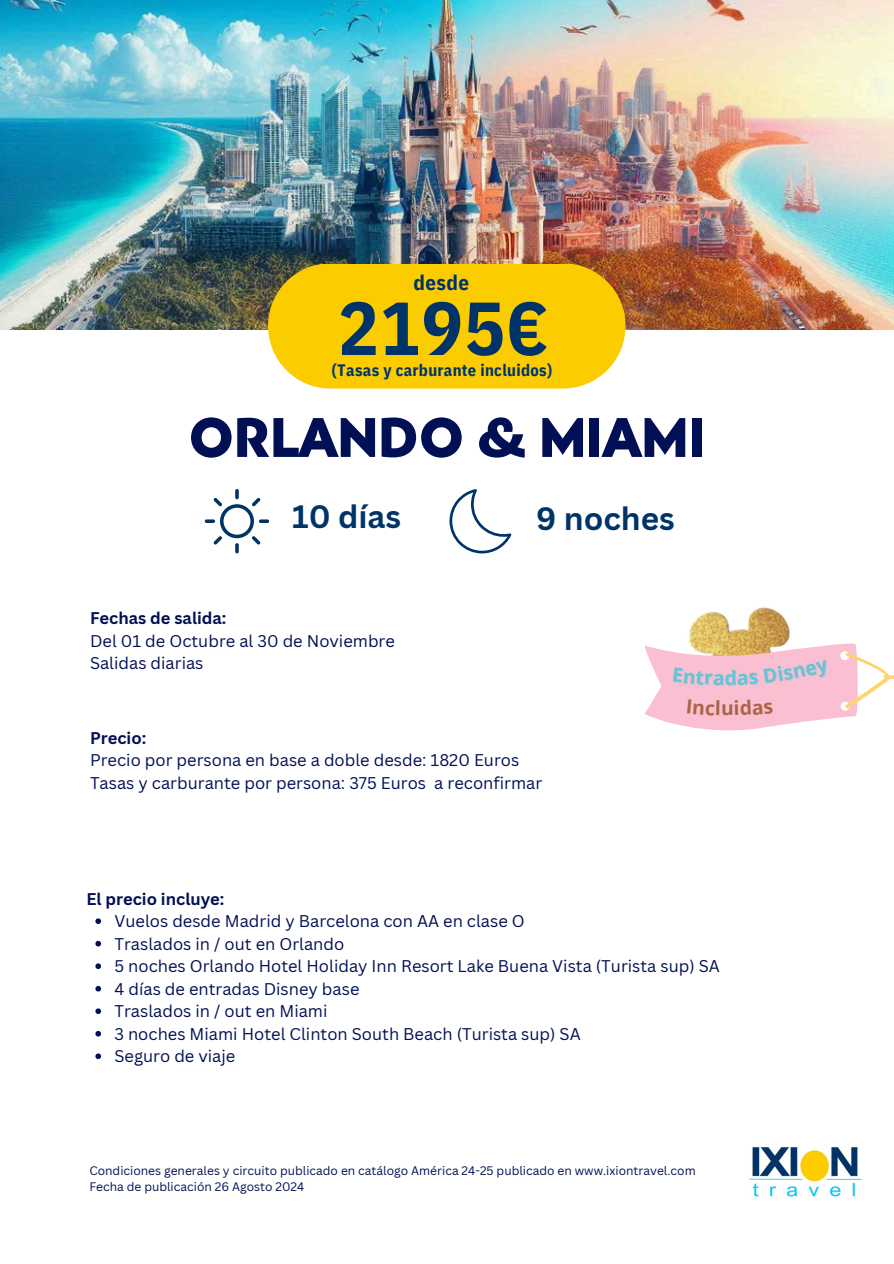
<style>
.page{position:relative;width:894px;height:1264px;background:#fff}
.page>*{position:absolute;margin:0;border:0;box-sizing:border-box;transform-origin:0 0}
.t1{font:700 75px "IBM Plex Sans Cond";color:#003469}
.t2{font:800 55.5px "Carot Sans";color:#010f54}
.t3{font:700 31.5px "Canva Sans";color:#003469}
.t4{font:700 21px "IBM Plex Sans Cond";letter-spacing:.02em;color:#003469}
.t5{font:700 19.35px "Open Sans";color:#a86549}
.t6{font:16.5px/22.5px "Canva Sans";color:#010f54}
.t7{font:700 16.5px "IBM Plex Sans Cond";letter-spacing:.02em;color:#003469}
.t8{font:700 16.5px "Canva Sans";color:#010f54}
.t9{font:12px "Canva Sans";color:#010f54}
.s1{font-weight:700}
</style>
<div class="page">
<img style="left:0;top:0;width:893px;height:330px">
<img style="left:749px;top:1147px;width:113px;height:50px">
<svg style="left:268px;top:264px;width:356px;height:124px;background:#f6c90a"></svg>
<svg style="left:235px;top:489px;width:4px;height:10px"></svg>
<svg style="left:235px;top:543px;width:4px;height:10px"></svg>
<svg style="left:205px;top:519px;width:10px;height:4px"></svg>
<svg style="left:259px;top:519px;width:10px;height:4px"></svg>
<svg style="left:213px;top:497px;width:47px;height:47px"></svg>
<svg style="left:449px;top:489px;width:62px;height:64px"></svg>
<img style="left:688px;top:607px;width:102px;height:34px">
<svg style="left:95px;top:918px;width:6px;height:6px"></svg>
<svg style="left:95px;top:940px;width:6px;height:6px"></svg>
<svg style="left:95px;top:963px;width:6px;height:6px"></svg>
<svg style="left:95px;top:985px;width:6px;height:6px"></svg>
<svg style="left:95px;top:1008px;width:6px;height:6px"></svg>
<svg style="left:95px;top:1030px;width:6px;height:6px"></svg>
<svg style="left:95px;top:1053px;width:6px;height:6px"></svg>
<svg style="left:644px;top:641px;width:249px;height:90px"></svg>
<p class="t4" style="left:413px;top:268px;width:57px">desde</p>
<p class="t1" style="left:338px;top:278px;width:211px">2195€</p>
<p class="t7" style="left:332px;top:359px;width:221px">(Tasas y carburante incluidos)</p>
<h2 class="t2" style="left:188px;top:407px;width:517px">ORLANDO &amp; MIAMI</h2>
<h4 class="t3" style="left:292px;top:494px;width:110px">10 días</h4>
<h1 class="t3" style="left:536px;top:496px;width:140px">9 noches</h1>
<p class="t6" style="left:90px;top:606px;width:306px"><span class="s1">Fechas de salida:<br></span>Del 01 de Octubre al 30 de Noviembre<br>Salidas diarias</p>
<h2 class="t6" style="left:90px;top:726px;width:453px"><span class="s1">Precio:<br></span>Precio por persona en base a doble desde: 1820 Euros<br>Tasas y carburante por persona: 375 Euros a reconfirmar</h2>
<p class="t5" style="left:720px;top:694px;width:14px">u</p>
<p class="t8" style="left:86px;top:887px;width:139px">El precio incluye:</p>
<h5 class="t6" style="left:114px;top:909px;width:412px">Vuelos desde Madrid y Barcelona con AA en clase O</h5>
<p class="t6" style="left:114px;top:932px;width:231px">Traslados in / out en Orlando</p>
<h3 class="t6" style="left:114px;top:954px;width:607px">5 noches Orlando Hotel Holiday Inn Resort Lake Buena Vista (Turista sup) SA</h3>
<h3 class="t6" style="left:114px;top:977px;width:246px">4 días de entradas Disney base</h3>
<h5 class="t6" style="left:114px;top:999px;width:214px">Traslados in / out en Miami</h5>
<h4 class="t6" style="left:114px;top:1022px;width:467px">3 noches Miami Hotel Clinton South Beach (Turista sup) SA</h4>
<p class="t6" style="left:114px;top:1044px;width:122px">Seguro de viaje</p>
<p class="t9" style="left:89px;top:1162px;width:607px">Condiciones generales y circuito publicado en catálogo América 24-25 publicado en www.ixiontravel.com</p>
<p class="t9" style="left:89px;top:1178px;width:216px">Fecha de publicación 26 Agosto 2024</p>
</div>
